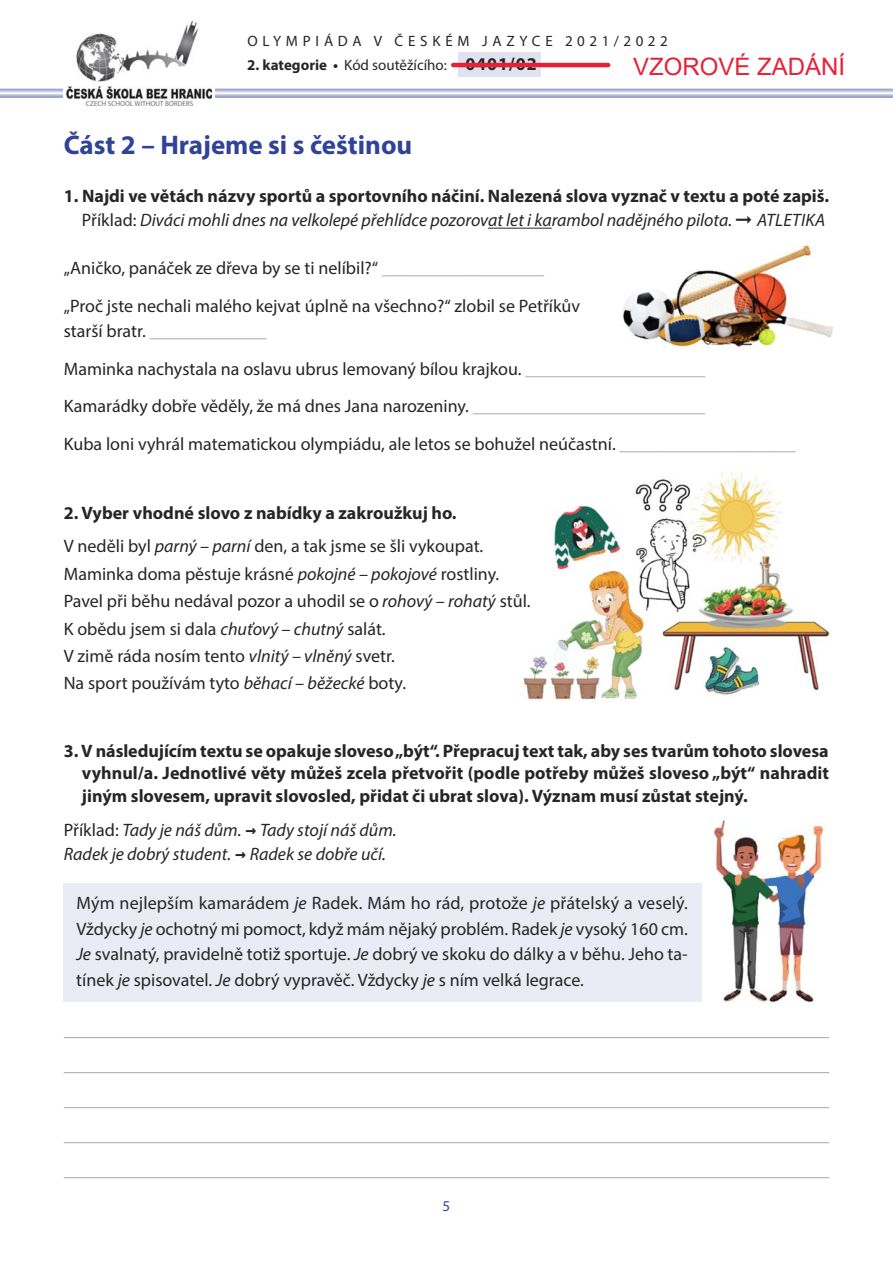
<style>
.page{position:relative;width:893px;height:1263px;background:#fff}
.page>*{position:absolute;margin:0;border:0;box-sizing:border-box;transform-origin:0 0}
.t1{font:700 27px "Myriad Pro";color:#304397}
.t2{font:24px "Arial";color:#e52237}
.t3{font:18px/37.5px "Myriad Pro";color:#272627}
.t4{font:700 18px/22.5px "Myriad Pro";color:#272627;text-align:right}
.t5{font:italic 18px/24px "Myriad Pro";color:#272627}
.t6{font:15px "Myriad Pro";color:#272627}
.t7{font:15px "Myriad Pro";letter-spacing:.32em;color:#272627}
.t8{font:15px "Myriad Pro";color:#304397}
.s1{font-weight:700}
.s2{font-weight:700;font-size:18px}
.s3{font-weight:400}
.s4{font-weight:400;font-style:italic}
.s5{color:#a9a8a9}
.s6{font-style:italic}
.s7{font-style:normal}
.s8{font-family:"Menlo";font-weight:700}
</style>
<div class="page">
<img style="left:523px;top:470px;width:306px;height:231px">
<div style="left:64px;top:883px;width:638px;height:119px;background:#eaecf5"></div>
<img style="left:622px;top:240px;width:211px;height:110px">
<svg style="left:66px;top:90px;width:127px;height:16px"></svg>
<img style="left:67px;top:22px;width:145px;height:83px">
<div style="left:458px;top:52px;width:83px;height:25px;background:#e0e3ef"></div>
<hr style="left:488px;top:228px;width:64px;height:1px;background:#272627">
<img style="left:711px;top:819px;width:113px;height:183px">
<hr style="left:64px;top:1142px;width:765px;height:1px;background:#a9a8a9">
<hr style="left:64px;top:1072px;width:765px;height:1px;background:#a9a8a9">
<hr style="left:64px;top:1037px;width:765px;height:1px;background:#a9a8a9">
<hr style="left:64px;top:1107px;width:765px;height:1px;background:#a9a8a9">
<hr style="left:64px;top:1177px;width:765px;height:1px;background:#a9a8a9">
<hr style="left:453px;top:63px;width:155px;height:4px;background:#e52136">
<p class="t7" style="left:247px;top:35px;width:422px">OLYMPIÁDA V ČESKÉM JAZYCE 2021/2022</p>
<p class="t6" style="left:247px;top:59px;width:291px"><span class="s1">2. kategorie •</span> Kód soutěžícího: <span class="s2">0401/02</span></p>
<h2 class="t2" style="left:633px;top:50px;width:214px">VZOROVÉ ZADÁNÍ</h2>
<h1 class="t1" style="left:64px;top:135px;width:350px">Část 2 – Hrajeme si s češtinou</h1>
<p class="t4" style="left:64px;top:186px;width:767px;line-height:24px">1. Najdi ve větách názvy sportů a sportovního náčiní. Nalezená slova vyznač v textu a poté zapiš.<br><span class="s3">Příklad:</span> <span class="s4">Diváci mohli dnes na velkolepé přehlídce pozorovat let i karambol nadějného pilota.</span> ➞ <span class="s4">ATLETIKA</span></p>
<p class="t3" style="left:64px;top:251px;width:518px">„Aničko, panáček ze dřeva by se ti nelíbil?“ <span class="s5">__________________ </span>„Proč jste nechali malého kejvat úplně na všechno?“ zlobil se Petříkův</p>
<p class="t3" style="left:64px;top:314px;width:733px">starší bratr. <span class="s5">_____________<br></span>Maminka nachystala na oslavu ubrus lemovaný bílou krajkou. <span class="s5">____________________<br></span>Kamarádky dobře věděly, že má dnes Jana narozeniny. <span class="s5">__________________________<br></span>Kuba loni vyhrál matematickou olympiádu, ale letos se bohužel neúčastní. <span class="s5">____________________</span></p>
<p class="t4" style="left:64px;top:497px;width:421px;line-height:33.5px;text-align:left">2. Vyber vhodné slovo z nabídky a zakroužkuj ho.<br><span class="s3">V neděli byl</span> <span class="s4">parný – parní</span> <span class="s3">den, a tak jsme se šli vykoupat.</span></p>
<p class="t3" style="left:64px;top:561px;width:468px;line-height:27.5px">Maminka doma pěstuje krásné <span class="s6">pokojné – pokojové</span> rostliny.<br>Pavel při běhu nedával pozor a uhodil se o <span class="s6">rohový – rohatý</span> stůl.<br>K obědu jsem si dala <span class="s6">chuťový – chutný</span> salát.<br>V zimě ráda nosím tento <span class="s6">vlnitý – vlněný</span> svetr.<br>Na sport používám tyto <span class="s6">běhací – běžecké</span> boty.</p>
<p class="t4" style="left:82px;top:741px;width:749px;text-align:justify;text-indent:-18px">3. V následujícím textu se opakuje sloveso „být“. Přepracuj text tak, aby ses tvarům tohoto slovesa vyhnul/a. Jednotlivé věty můžeš zcela přetvořit (podle potřeby můžeš sloveso „být“ nahradit jiným slovesem, upravit slovosled, přidat či ubrat slova). Význam musí zůstat stejný.</p>
<p class="t5" style="left:64px;top:818px;width:334px"><span class="s7">Příklad:</span> Tady je náš dům. <span class="s8">→</span> Tady stojí náš dům.<br>Radek je dobrý student. <span class="s8">→</span> Radek se dobře učí.</p>
<p class="t3" style="left:76px;top:892px;width:613px;line-height:25.5px;text-align:justify">Mým nejlepším kamarádem <span class="s6">je</span> Radek. Mám ho rád, protože <span class="s6">je</span> přátelský a veselý.<br>Vždycky <span class="s6">je</span> ochotný mi pomoct, když mám nějaký problém. Radek <span class="s6">je</span> vysoký 160 cm.<br><span class="s6">Je</span> svalnatý, pravidelně totiž sportuje. <span class="s6">Je</span> dobrý ve skoku do dálky a v běhu. Jeho ta&shy;tínek <span class="s6">je</span> spisovatel. <span class="s6">Je</span> dobrý vypravěč. Vždycky <span class="s6">je</span> s ním velká legrace.</p>
<p class="t8" style="left:443px;top:1200px;width:9px">5</p>
</div>
